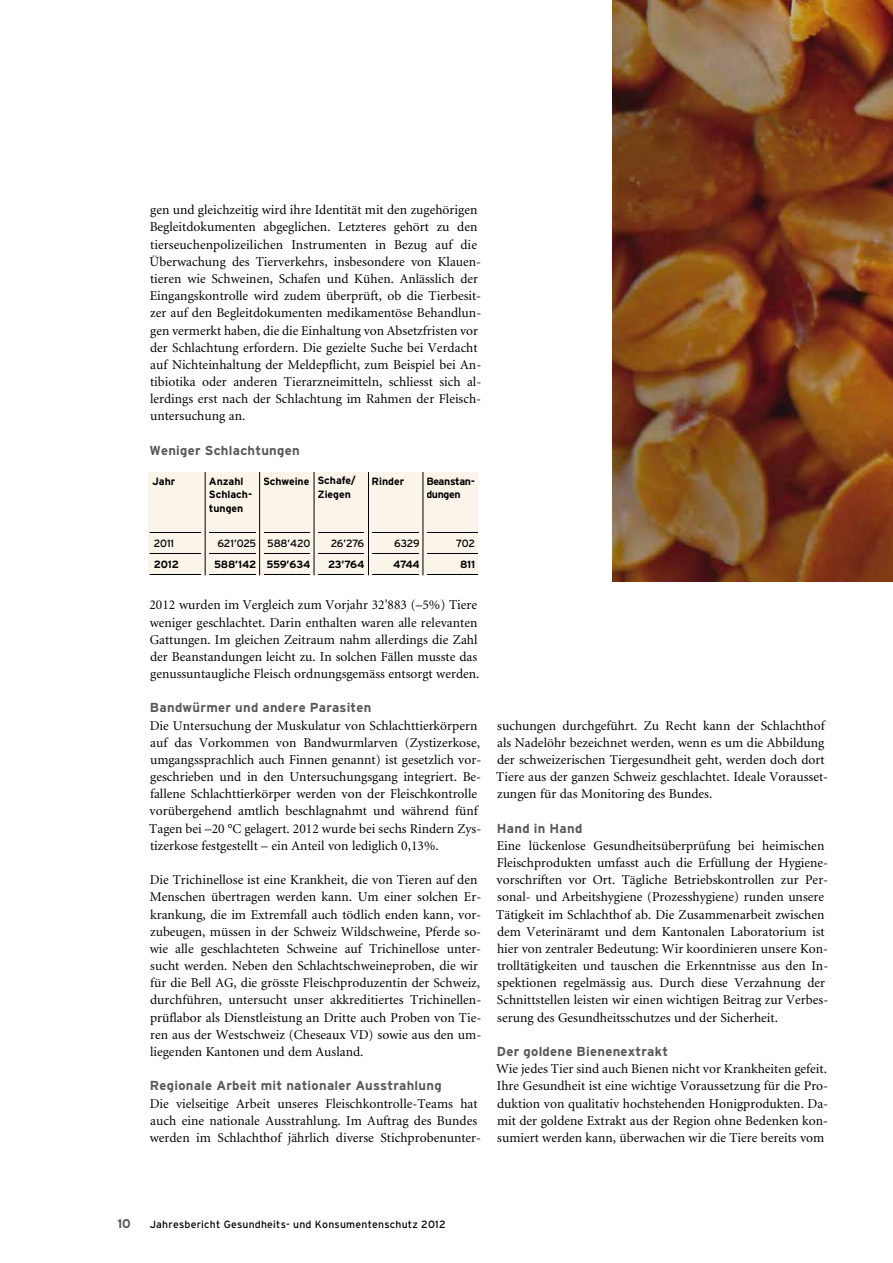
<style>
.page{position:relative;width:893px;height:1263px;background:#fff}
.page>*{position:absolute;margin:0;border:0;box-sizing:border-box;transform-origin:0 0}
.t1{font:13.5px/17.1px "Minion";color:#000}
.t2{font:700 13.05px "Interstate";letter-spacing:.02em;color:#58585a}
.t3{font:700 12.6px "Interstate";color:#58585a}
.t4{font:700 10.5px/13.5px "Interstate";letter-spacing:-.01em;color:#000}
.t5{font:10.5px "Interstate";letter-spacing:.02em;color:#000}
.t6{font:700 10.5px/13.5px "Interstate";letter-spacing:-.03em;color:#000}
.t7{font:10.5px "Interstate";letter-spacing:-.025em;color:#000}
</style>
<div class="page">
<img style="left:612px;top:0;width:281px;height:582px">
<div style="left:148px;top:472px;width:330px;height:103px;background:#faf4e9"></div>
<hr style="left:150px;top:532px;width:328px;height:1px;background:#000">
<hr style="left:150px;top:553px;width:328px;height:1px;background:#000">
<hr style="left:150px;top:574px;width:328px;height:1px;background:#000">
<svg style="left:202px;top:472px;width:7px;height:103px"></svg>
<hr style="left:205px;top:472px;width:1px;height:103px;background:#000">
<svg style="left:256px;top:472px;width:7px;height:103px"></svg>
<hr style="left:259px;top:472px;width:1px;height:103px;background:#000">
<svg style="left:310px;top:472px;width:7px;height:103px"></svg>
<hr style="left:314px;top:472px;width:1px;height:103px;background:#000">
<div style="left:365px;top:472px;width:7px;height:103px;background:#faf4e9"></div>
<hr style="left:368px;top:472px;width:1px;height:103px;background:#000">
<svg style="left:419px;top:472px;width:7px;height:103px"></svg>
<hr style="left:423px;top:472px;width:1px;height:103px;background:#000">
<p class="t1" style="left:150px;top:202px;width:333px">gen und gleichzeitig wird ihre Identität mit den zugehörigen Begleitdokumenten abgeglichen. Letzteres gehört zu den tierseuchenpolizeilichen Instrumenten in Bezug auf die Überwachung des Tierverkehrs, insbesondere von Klauen&shy;tieren wie Schweinen, Schafen und Kühen. Anlässlich der Eingangskontrolle wird zudem überprüft, ob die Tierbesit&shy;zer auf den Begleitdokumenten medikamentöse Behandlun&shy;gen vermerkt haben, die die Einhaltung von Absetzfristen vor der Schlachtung erfordern. Die gezielte Suche bei Verdacht auf Nichteinhaltung der Meldepflicht, zum Beispiel bei An&shy;tibiotika oder anderen Tierarzneimitteln, schliesst sich al&shy;lerdings erst nach der Schlachtung im Rahmen der Fleisch&shy;untersuchung an.</p>
<p class="t2" style="left:150px;top:443px;width:152px">Weniger Schlachtungen</p>
<p class="t4" style="left:152px;top:474px;width:25px">Jahr</p>
<p class="t4" style="left:209px;top:474px;width:45px">Anzahl<br>Schlach&shy;tungen</p>
<p class="t4" style="left:317px;top:474px;width:40px;text-indent:-54px">Schweine Schafe/<br>Ziegen</p>
<p class="t4" style="left:372px;top:474px;width:34px">Rinder</p>
<p class="t6" style="left:426px;top:474px;width:50px">Beanstan&shy;dungen</p>
<p class="t5" style="left:154px;top:537px;width:22px">2011</p>
<p class="t7" style="left:217px;top:537px;width:94px">621’025 588’420</p>
<p class="t5" style="left:331px;top:537px;width:35px">26’276</p>
<p class="t5" style="left:394px;top:537px;width:27px">6329</p>
<p class="t5" style="left:456px;top:537px;width:20px">702</p>
<p class="t4" style="left:154px;top:557px;width:27px">2012</p>
<p class="t4" style="left:214px;top:557px;width:98px">588’142 559’634</p>
<p class="t4" style="left:328px;top:557px;width:38px">23’764</p>
<p class="t4" style="left:393px;top:557px;width:28px">4744</p>
<p class="t4" style="left:460px;top:557px;width:17px">811</p>
<p class="t1" style="left:149px;top:597px;width:331px">2012 wurden im Vergleich zum Vorjahr 32'883 (–5%) Tiere weniger geschlachtet. Darin enthalten waren alle relevanten Gattungen. Im gleichen Zeitraum nahm allerdings die Zahl der Beanstandungen leicht zu. In solchen Fällen musste das genussuntaugliche Fleisch ordnungsgemäss entsorgt werden.</p>
<p class="t2" style="left:150px;top:700px;width:223px">Bandwürmer und andere Parasiten</p>
<p class="t1" style="left:149px;top:717px;width:333px">Die Untersuchung der Muskulatur von Schlachttierkörpern auf das Vorkommen von Bandwurmlarven (Zystizerkose, umgangssprachlich auch Finnen genannt) ist gesetzlich vor&shy;geschrieben und in den Untersuchungsgang integriert. Be&shy;fallene Schlachttierkörper werden von der Fleischkontrolle vorübergehend amtlich beschlagnahmt und während fünf Tagen bei –20 °C gelagert. 2012 wurde bei sechs Rindern Zys&shy;tizerkose festgestellt – ein Anteil von lediglich 0,13%.</p>
<p class="t1" style="left:150px;top:872px;width:333px">Die Trichinellose ist eine Krankheit, die von Tieren auf den Menschen übertragen werden kann. Um einer solchen Er&shy;krankung, die im Extremfall auch tödlich enden kann, vor&shy;zubeugen, müssen in der Schweiz Wildschweine, Pferde so&shy;wie alle geschlachteten Schweine auf Trichinellose unter&shy;sucht werden. Neben den Schlachtschweineproben, die wir für die Bell AG, die grösste Fleischproduzentin der Schweiz, durchführen, untersucht unser akkreditiertes Trichinellen&shy;prüflabor als Dienstleistung an Dritte auch Proben von Tie&shy;ren aus der Westschweiz (Cheseaux VD) sowie aus den um&shy;liegenden Kantonen und dem Ausland.</p>
<p class="t2" style="left:150px;top:1078px;width:293px">Regionale Arbeit mit nationaler Ausstrahlung</p>
<p class="t1" style="left:150px;top:1095px;width:333px">Die vielseitige Arbeit unseres Fleischkontrolle-Teams hat auch eine nationale Ausstrahlung. Im Auftrag des Bundes werden im Schlachthof jährlich diverse Stichprobenunter-</p>
<p class="t1" style="left:496px;top:717px;width:333px">suchungen durchgeführt. Zu Recht kann der Schlachthof als Nadelöhr bezeichnet werden, wenn es um die Abbildung der schweizerischen Tiergesundheit geht, werden doch dort Tiere aus der ganzen Schweiz geschlachtet. Ideale Vorausset&shy;zungen für das Monitoring des Bundes.</p>
<p class="t2" style="left:497px;top:821px;width:87px">Hand in Hand</p>
<p class="t1" style="left:496px;top:837px;width:333px">Eine lückenlose Gesundheitsüberprüfung bei heimischen Fleischprodukten umfasst auch die Erfüllung der Hygiene&shy;vorschriften vor Ort. Tägliche Betriebskontrollen zur Per&shy;sonal- und Arbeitshygiene (Prozesshygiene) runden unsere Tätigkeit im Schlachthof ab. Die Zusammenarbeit zwischen dem Veterinäramt und dem Kantonalen Laboratorium ist hier von zentraler Bedeutung: Wir koordinieren unsere Kon&shy;trolltätigkeiten und tauschen die Erkenntnisse aus den In&shy;spektionen regelmässig aus. Durch diese Verzahnung der Schnittstellen leisten wir einen wichtigen Beitrag zur Verbes&shy;serung des Gesundheitsschutzes und der Sicherheit.</p>
<p class="t2" style="left:497px;top:1044px;width:173px">Der goldene Bienenextrakt</p>
<p class="t1" style="left:496px;top:1061px;width:334px;text-align:justify">Wie jedes Tier sind auch Bienen nicht vor Krankheiten gefeit.<br>Ihre Gesundheit ist eine wichtige Voraussetzung für die Pro&shy;duktion von qualitativ hochstehenden Honigprodukten. Da&shy;mit der goldene Extrakt aus der Region ohne Bedenken kon&shy;sumiert werden kann, überwachen wir die Tiere bereits vom</p>
<p class="t3" style="left:117px;top:1216px;width:15px">10</p>
<p class="t5" style="left:150px;top:1218px;width:297px">Jahresbericht Gesundheits- und Konsumentenschutz 2012</p>
</div>
